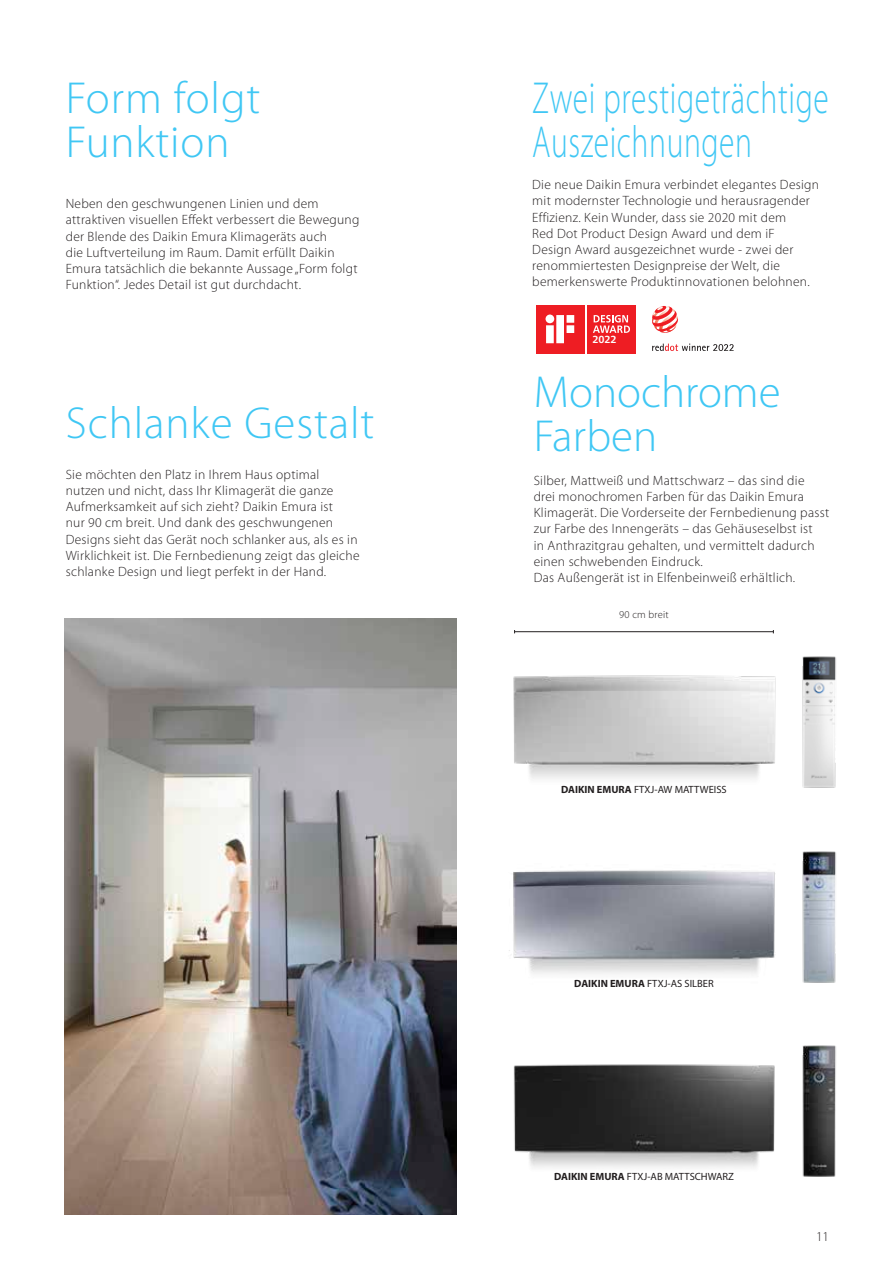
<style>
.page{position:relative;width:893px;height:1263px;background:#fff}
.page>*{position:absolute;margin:0;border:0;box-sizing:border-box;transform-origin:0 0}
.t1{font:300 45px/44.2px "Myriad Pro";letter-spacing:.02em;color:#40c7f4;scale:.7 1}
.t2{font:300 45px/44.2px "Myriad Pro";letter-spacing:.02em;color:#40c7f4}
.t3{font:300 45px/44.2px "Myriad Pro";color:#40c7f4}
.t4{font:300 13.5px/16.2px "Myriad Pro";letter-spacing:.02em;color:#231f20}
.t5{font:10.5px "Myriad Pro";color:#231f20}
.t6{font:300 10.5px "Myriad Pro";letter-spacing:.02em;color:#231f20}
.t7{font:700 10.2px "Frutiger Neue LT Pro";color:#fff}
.s1{font-weight:700}
</style>
<div class="page">
<img style="left:64px;top:619px;width:392px;height:595px">
<img style="left:509px;top:870px;width:266px;height:104px">
<img style="left:513px;top:1064px;width:262px;height:104px">
<img style="left:513px;top:675px;width:263px;height:104px">
<img style="left:802px;top:656px;width:34px;height:132px">
<img style="left:802px;top:851px;width:34px;height:132px">
<img style="left:802px;top:1045px;width:34px;height:132px">
<hr style="left:515px;top:631px;width:258px;height:1px;background:#231f20">
<svg style="left:652px;top:306px;width:26px;height:27px"></svg>
<svg style="left:652px;top:344px;width:82px;height:7px"></svg>
<div style="left:533px;top:302px;width:105px;height:54px;background:linear-gradient(to right,#fff,#fff)"></div>
<div style="left:536px;top:305px;width:48px;height:48px;background:#ee1d23"></div>
<svg style="left:545px;top:315px;width:29px;height:28px"></svg>
<div style="left:587px;top:305px;width:49px;height:48px;background:#ee1d23"></div>
<svg style="left:593px;top:315px;width:37px;height:18px"></svg>
<h1 class="t2" style="left:66px;top:76px;width:196px">Form folgt<br>Funktion</h1>
<p class="t4" style="left:66px;top:196px;width:295px">Neben den geschwungenen Linien und dem attraktiven visuellen Effekt verbessert die Bewegung der Blende des Daikin Emura Klimageräts auch<br>die Luftverteilung im Raum. Damit erfüllt Daikin Emura tatsächlich die bekannte Aussage „Form folgt Funktion“. Jedes Detail ist gut durchdacht.</p>
<h1 class="t2" style="left:66px;top:401px;width:310px">Schlanke Gestalt</h1>
<p class="t4" style="left:66px;top:466px;width:295px">Sie möchten den Platz in Ihrem Haus optimal nutzen und nicht, dass Ihr Klimagerät die ganze Aufmerksamkeit auf sich zieht? Daikin Emura ist<br>nur 90 cm breit. Und dank des geschwungenen Designs sieht das Gerät noch schlanker aus, als es in Wirklichkeit ist. Die Fernbedienung zeigt das gleiche schlanke Design und liegt perfekt in der Hand.</p>
<h1 class="t1" style="left:532px;top:76px;width:425px">Zwei prestigeträchtige<br>Auszeichnungen</h1>
<p class="t4" style="left:532px;top:177px;width:288px">Die neue Daikin Emura verbindet elegantes Design mit modernster Technologie und herausragender Effizienz. Kein Wunder, dass sie 2020 mit dem<br>Red Dot Product Design Award und dem iF<br>Design Award ausgezeichnet wurde - zwei der renommiertesten Designpreise der Welt, die bemerkenswerte Produktinnovationen belohnen.</p>
<p class="t7" style="left:593px;top:333px;width:25px">2022</p>
<h1 class="t3" style="left:534px;top:371px;width:248px">Monochrome<br>Farben</h1>
<p class="t4" style="left:534px;top:472px;width:297px">Silber, Mattweiß und Mattschwarz – das sind die drei monochromen Farben für das Daikin Emura Klimagerät. Die Vorderseite der Fernbedienung passt zur Farbe des Innengeräts – das Gehäuseselbst ist<br>in Anthrazitgrau gehalten, und vermittelt dadurch einen schwebenden Eindruck.<br>Das Außengerät ist in Elfenbeinweiß erhältlich.</p>
<p class="t6" style="left:619px;top:609px;width:51px">90 cm breit</p>
<p class="t5" style="left:561px;top:783px;width:167px"><span class="s1">DAIKIN EMURA</span> FTXJ-AW MATTWEISS</p>
<p class="t5" style="left:574px;top:977px;width:141px"><span class="s1">DAIKIN EMURA</span> FTXJ-AS SILBER</p>
<p class="t5" style="left:554px;top:1170px;width:181px"><span class="s1">DAIKIN EMURA</span> FTXJ-AB MATTSCHWARZ</p>
<p class="t4" style="left:816px;top:1228px;width:15px">11</p>
</div>
